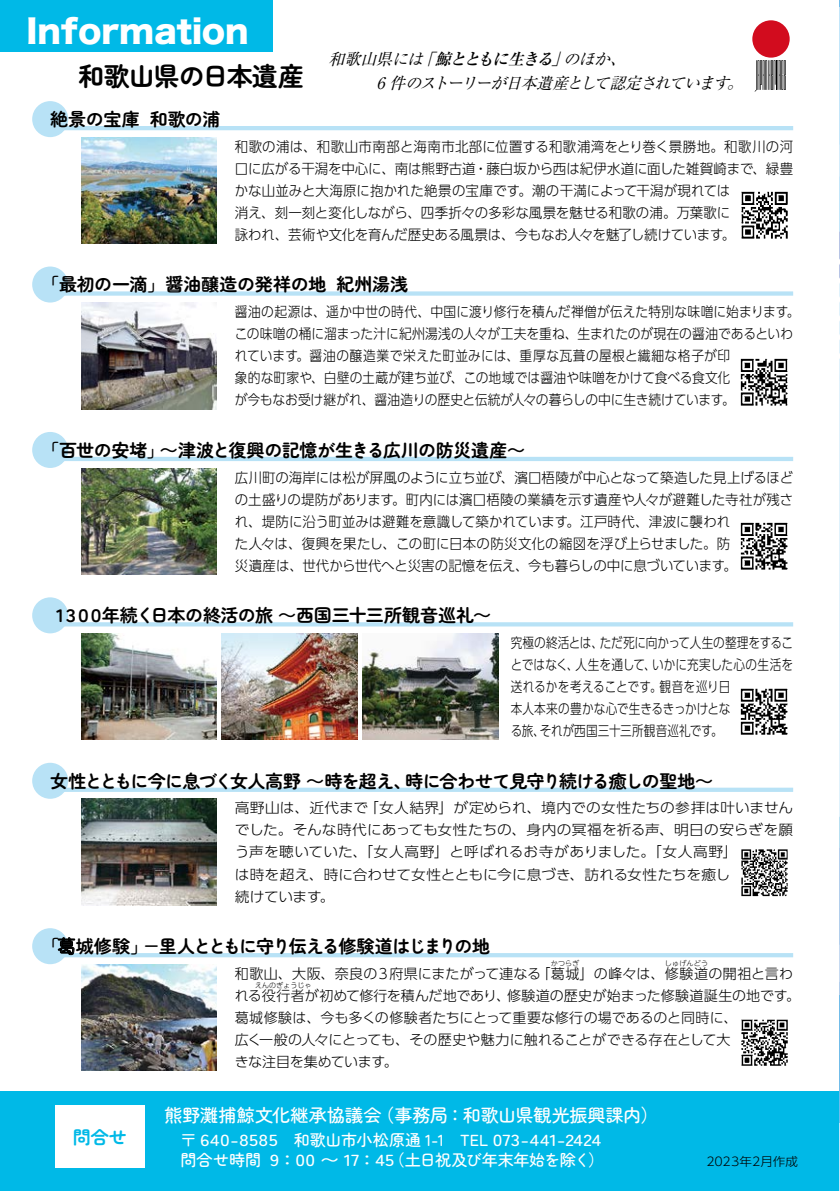
<style>
.page{position:relative;width:840px;height:1191px;background:#fff}
.page>*{position:absolute;margin:0;border:0;box-sizing:border-box;transform-origin:0 0}
.t1{font:32px "Hira Kaku Std W8";color:#fff}
.t2{font:700 26px "Zen Maru Gothic";letter-spacing:-.04em;color:#000}
.t3{font:700 18px "Zen Maru Gothic";letter-spacing:-.03em;color:#000}
.t4{font:700 18px "Zen Maru Gothic";letter-spacing:-.05em;color:#000}
.t5{font:500 18px "Zen Maru Gothic";color:#fff}
.t6{font:700 18px "Zen Maru Gothic";letter-spacing:-.085em;color:#000}
.t7{font:700 18px "Zen Maru Gothic";color:#00b9e7}
.t8{font:500 16px/20px "Zen Maru Gothic";letter-spacing:.005em;color:#fff}
.t9{font:italic 16px "Ryumin Pro";color:#000}
.t10{font:300 14px/22px "UD Shin Go Pr 6";color:#000;scale:.96 1}
.t11{font:300 14px/22px "UD Shin Go Pr 6";color:#000;scale:.91 1}
.t12{font:300 14px/22px "UD Shin Go Pr 6";color:#000;scale:1.05 1}
.t13{font:300 14px/22px "UD Shin Go Pr 6";color:#000}
.t14{font:300 14px/22px "UD Shin Go Pr 6";color:#000;scale:.83 1}
.t15{font:300 14px "UD Shin Go Pr 6";letter-spacing:.02em;color:#000}
.t16{font:300 12px "UD Shin Go Pr 6";letter-spacing:-.005em;color:#000;scale:1.05 1}
.t17{font:300 7px "UD Shin M Go Pr 6 N";letter-spacing:.03em;color:#000}
.t18{font:300 7px "UD Shin Go Pr 6";color:#000}
.s1{font-weight:700}
.s2{font-family:"Hira Maru Pro N W4";font-weight:400}
</style>
<div class="page">
<div style="left:0;top:0;width:272px;height:51px;background:#00b9e7"></div>
<div style="left:0;top:1091px;width:839px;height:100px;background:#00b9e7"></div>
<div style="left:55px;top:1105px;width:90px;height:62px;background:#fff"></div>
<div style="left:752px;top:20px;width:37px;height:38px;background:#d20c1e;border-radius:50%"></div>
<svg style="left:754px;top:60px;width:31px;height:32px"></svg>
<hr style="left:50px;top:126px;width:742px;height:4px;background:#b8e2f6">
<div style="left:32px;top:101px;width:36px;height:36px;background:#b8e2f6;border-radius:50%"></div>
<img style="left:81px;top:137px;width:135px;height:106px">
<div style="left:50px;top:291px;width:742px;height:5px;background:#b8e2f6"></div>
<div style="left:32px;top:266px;width:36px;height:36px;background:#b8e2f6;border-radius:50%"></div>
<img style="left:81px;top:303px;width:135px;height:106px">
<hr style="left:50px;top:457px;width:742px;height:4px;background:#b8e2f6">
<div style="left:32px;top:432px;width:36px;height:36px;background:#b8e2f6;border-radius:50%"></div>
<img style="left:81px;top:468px;width:135px;height:106px">
<svg style="left:65px;top:622px;width:727px;height:4px;background:#bce3f6"></svg>
<div style="left:32px;top:597px;width:36px;height:36px;background:#b8e2f6;border-radius:50%"></div>
<img style="left:81px;top:633px;width:135px;height:106px">
<img style="left:222px;top:633px;width:135px;height:107px">
<img style="left:362px;top:633px;width:135px;height:107px">
<div style="left:50px;top:787px;width:742px;height:5px;background:#b8e2f6"></div>
<div style="left:32px;top:762px;width:36px;height:36px;background:#b8e2f6;border-radius:50%"></div>
<img style="left:81px;top:799px;width:135px;height:106px">
<hr style="left:50px;top:953px;width:742px;height:4px;background:#b8e2f6">
<div style="left:32px;top:928px;width:36px;height:36px;background:#b8e2f6;border-radius:50%"></div>
<img style="left:81px;top:964px;width:135px;height:106px">
<img style="left:741px;top:191px;width:47px;height:48px">
<img style="left:740px;top:358px;width:48px;height:48px">
<img style="left:740px;top:522px;width:48px;height:48px">
<img style="left:740px;top:688px;width:48px;height:47px">
<img style="left:741px;top:1019px;width:47px;height:47px">
<img style="left:741px;top:849px;width:47px;height:48px">
<svg style="left:839px;top:0;width:1px;height:342px"></svg>
<svg style="left:839px;top:788px;width:1px;height:403px"></svg>
<h1 class="t1" style="left:27px;top:13px;width:223px">Information</h1>
<p class="t9" style="left:328px;top:46px;width:305px">和歌山県には<span class="s1">「鯨とともに生きる」</span>のほか、</p>
<h2 class="t2" style="left:78px;top:60px;width:227px">和歌山県の日本遺産</h2>
<p class="t9" style="left:376px;top:70px;width:373px">6 件のストーリーが日本遺産として認定されています。</p>
<p class="t3" style="left:50px;top:108px;width:172px">絶景の宝庫 和歌の浦</p>
<p class="t10" style="left:235px;top:135px;width:582px">和歌の浦は、和歌山市南部と海南市北部に位置する和歌浦湾をとり巻く景勝地。和歌川の河口に広がる干潟を中心に、南は熊野古道・藤白坂から西は紀伊水道に面した雑賀崎まで、緑豊かな山並みと大海原に抱かれた絶景の宝庫です。潮の干満によって干潟が現れては<br>消え、刻一刻と変化しながら、四季折々の多彩な風景を魅せる和歌の浦。万葉歌に<br>詠われ、芸術や文化を育んだ歴史ある風景は、今もなお人々を魅了し続けています。</p>
<p class="t3" style="left:41px;top:273px;width:368px">「最初の一滴」醤油醸造の発祥の地 紀州湯浅</p>
<p class="t11" style="left:235px;top:300px;width:621px">醤油の起源は、遥か中世の時代、中国に渡り修行を積んだ禅僧が伝えた特別な味噌に始まります。この味噌の桶に溜まった汁に紀州湯浅の人々が工夫を重ね、生まれたのが現在の醤油であるといわれています。醤油の醸造業で栄えた町並みには、重厚な瓦葺の屋根と繊細な格子が印<br>象的な町家や、白壁の土蔵が建ち並び、この地域では醤油や味噌をかけて食べる食文化<br>が今もなお受け継がれ、醤油造りの歴史と伝統が人々の暮らしの中に生き続けています。</p>
<p class="t3" style="left:41px;top:439px;width:485px">「百世の安堵」<span class="s2">～</span>津波と復興の記憶が生きる広川の防災遺産<span class="s2">～</span></p>
<p class="t10" style="left:235px;top:466px;width:582px">広川町の海岸には松が屏風のように立ち並び、濱口梧陵が中心となって築造した見上げるほどの土盛りの堤防があります。町内には濱口梧陵の業績を示す遺産や人々が避難した寺社が残され、堤防に沿う町並みは避難を意識して築かれています。江戸時代、津波に襲われ<br>た人々は、復興を果たし、この町に日本の防災文化の縮図を浮び上らせました。防<br>災遺産は、世代から世代へと災害の記憶を伝え、今も暮らしの中に息づいています。</p>
<p class="t3" style="left:50px;top:604px;width:442px">１３００年続く日本の終活の旅<span class="s2">～</span>西国三十三所観音巡礼<span class="s2">～</span></p>
<p class="t14" style="left:510px;top:631px;width:341px">究極の終活とは、ただ死に向かって人生の整理をすることではなく、人生を通して、いかに充実した心の生活を送れるかを考えることです。観音を巡り日<br>本人本来の豊かな心で生きるきっかけとな<br>る旅、それが西国三十三所観音巡礼です。</p>
<p class="t4" style="left:50px;top:769px;width:664px">女性とともに今に息づく女人高野<span class="s2">～</span>時を超え、時に合わせて見守り続ける癒しの聖地<span class="s2">～</span></p>
<p class="t12" style="left:235px;top:796px;width:533px">高野山は、近代まで「女人結界」が定められ、境内での女性たちの参拝は叶いませんでした。そんな時代にあっても女性たちの、身内の冥福を祈る声、明日の安らぎを願う声を聴いていた、「女人高野」と呼ばれるお寺がありました。「女人高野」<br>は時を超え、時に合わせて女性とともに今に息づき、訪れる女性たちを癒し<br>続けています。</p>
<p class="t6" style="left:41px;top:935px;width:450px">「<span class="s2">葛</span>城修験」<span class="s2">－</span>里人とともに守り伝える修験道はじまりの地</p>
<p class="t7" style="left:73px;top:1125px;width:55px">問合せ</p>
<p class="t17" style="left:550px;top:957px;width:30px">かつらぎ</p>
<p class="t17" style="left:664px;top:957px;width:45px">しゅげんどう</p>
<p class="t13" style="left:235px;top:984px;width:566px">れる役行者が初めて修行を積んだ地であり、修験道の歴史が始まった修験道誕生の地です。</p>
<p class="t15" style="left:235px;top:962px;width:559px">和歌山、大阪、奈良の３府県にまたがって連なる「葛城」の峰々は、修験道の開祖と言わ</p>
<p class="t18" style="left:255px;top:979px;width:57px">えんのぎょうじゃ</p>
<p class="t13" style="left:235px;top:1006px;width:503px">葛城修験は、今も多くの修験者たちにとって重要な修行の場であるのと同時に、広く一般の人々にとっても、その歴史や魅力に触れることができる存在として大きな注目を集めています。</p>
<p class="t5" style="left:164px;top:1104px;width:495px">熊野灘捕鯨文化継承協議会（事務局：和歌山県観光振興課内）</p>
<p class="t8" style="left:164px;top:1129px;width:441px">　〒 640-8585　和歌山市小松原通 1-1　TEL 073-441-2424　問合せ時間 9：00 〜 17：45（土日祝及び年末年始を除く）</p>
<p class="t16" style="left:706px;top:1152px;width:89px">2023年2月作成</p>
</div>
